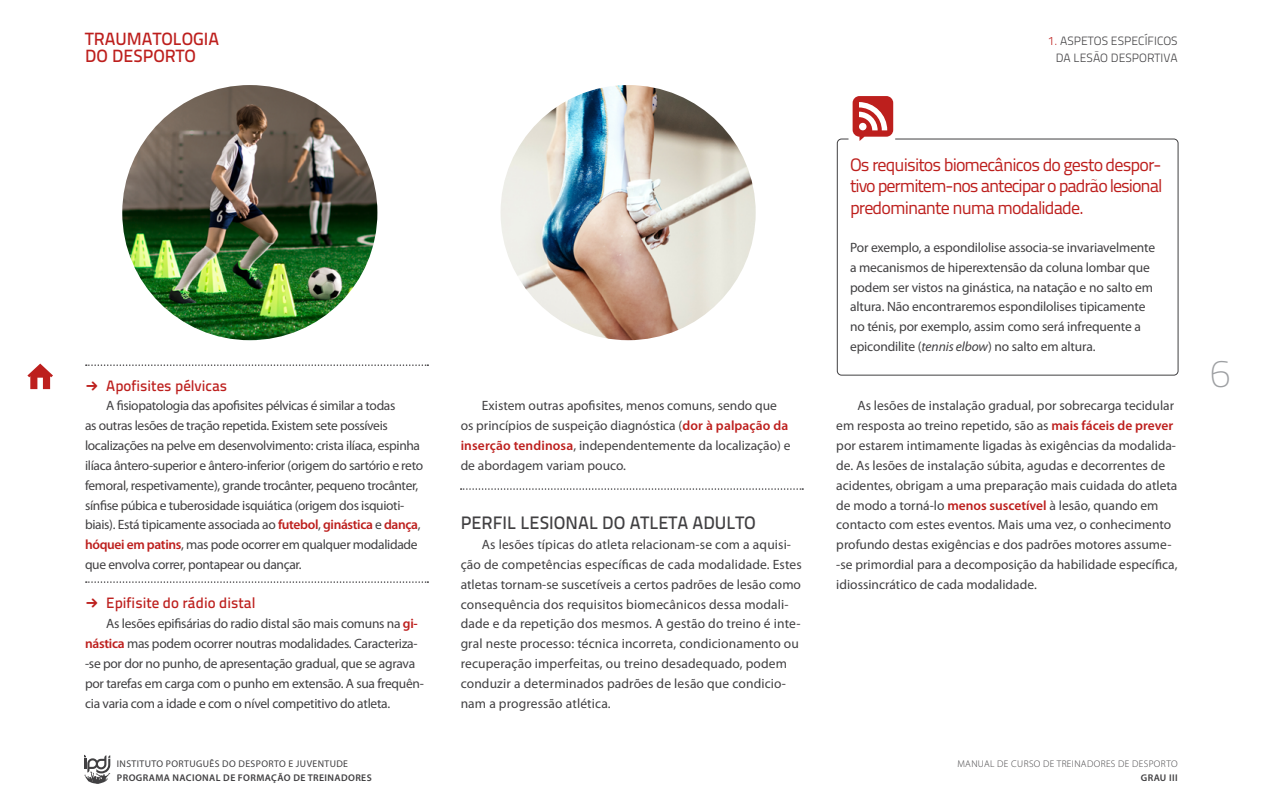
<style>
.page{position:relative;width:1263px;height:808px;background:#fff}
.page>*{position:absolute;margin:0;border:0;box-sizing:border-box;transform-origin:0 0}
.t1{font:700 39px "Titillium Text 14 L";color:#9d9fa2}
.t2{font:18px/21.6px "Titillium Text 14 L 400 wt";letter-spacing:-.05em;color:#bd1f1d;text-align:justify}
.t3{font:18px "Titillium Text 14 L 600 wt";color:#414042}
.t4{font:17.7px/16.4px "Titillium Text 14 L 600 wt";color:#bd1f1d}
.t5{font:15px "Titillium Text 14 L 600 wt";color:#bd1f1d}
.t6{font:13.5px/19.8px "Myriad Pro";letter-spacing:-.005em;color:#414042}
.t7{font:13.5px/19.8px "Myriad Pro";letter-spacing:-.025em;color:#414042}
.t8{font:12px/16.4px "Titillium Text 14 L 250 wt";color:#414042;text-align:right}
.t9{font:600 9.75px "Myriad Pro";letter-spacing:.04em;color:#414042}
.t10{font:9.75px "Myriad Pro";letter-spacing:.04em;color:#414042}
.t11{font:300 9.75px "Myriad Pro";letter-spacing:.04em;color:#414042}
.s1{color:#bd1f1d}
.s2{font-family:"SF Compact";font-weight:900}
.s3{font-weight:600;color:#bd1f1d}
.s4{font-style:italic}
</style>
<div class="page">
<svg style="left:27px;top:364px;width:26px;height:25px"></svg>
<svg style="left:84px;top:755px;width:26px;height:29px"></svg>
<img style="left:122px;top:85px;width:255px;height:255px;border-radius:128px">
<img style="left:500px;top:85px;width:256px;height:255px;border-radius:128px">
<svg style="left:86px;top:364px;width:342px;height:2px"></svg>
<svg style="left:86px;top:581px;width:342px;height:2px"></svg>
<svg style="left:461px;top:488px;width:342px;height:2px"></svg>
<div style="left:853px;top:96px;width:40px;height:41px;background:#bd1f1d;border-radius:7px"></div>
<svg style="left:859px;top:102px;width:28px;height:28px"></svg>
<div style="left:837px;top:139px;width:341px;height:236px;border:1px solid #414042;border-radius:4px"></div>
<h3 class="t4" style="left:85px;top:31px;width:135px">TRAUMATOLOGIA<br>DO DESPORTO</h3>
<p class="t8" style="left:1048px;top:33px;width:131px"><span class="s1">1.</span> ASPETOS ESPECÍFICOS<br>DA LESÃO DESPORTIVA</p>
<p class="t5" style="left:85px;top:376px;width:144px"><span class="s2">→</span> Apofisites pélvicas</p>
<p class="t7" style="left:85px;top:396px;width:340px;text-indent:21px">A fisiopatologia das apofisites pélvicas é similar a todas<br>as outras lesões de tração repetida. Existem sete possíveis localizações na pelve em desenvolvimento: crista ilíaca, espinha ilíaca ântero-superior e ântero-inferior (origem do sartório e reto femoral, respetivamente), grande trocânter, pequeno trocânter, sínfise púbica e tuberosidade isquiática (origem dos isquioti&shy;biais). Está tipicamente associada ao <span class="s3">futebol</span>, <span class="s3">ginástica</span> e <span class="s3">dança</span>, <span class="s3">hóquei em patins</span>, mas pode ocorrer em qualquer modalidade que envolva correr, pontapear ou dançar.</p>
<p class="t5" style="left:85px;top:594px;width:172px"><span class="s2">→</span> Epifisite do rádio distal</p>
<p class="t6" style="left:85px;top:614px;width:340px;text-indent:21px">As lesões epifisárias do radio distal são mais comuns na <span class="s3">gi&shy;nástica</span> mas podem ocorrer noutras modalidades. Caracteriza--se por dor no punho, de apresentação gradual, que se agrava por tarefas em carga com o punho em extensão. A sua frequên&shy;cia varia com a idade e com o nível competitivo do atleta.</p>
<p class="t10" style="left:117px;top:758px;width:233px">INSTITUTO PORTUGUÊS DO DESPORTO E JUVENTUDE</p>
<p class="t9" style="left:117px;top:771px;width:256px">PROGRAMA NACIONAL DE FORMAÇÃO DE TREINADORES</p>
<p class="t6" style="left:461px;top:396px;width:331px;text-indent:21px">Existem outras apofisites, menos comuns, sendo que os princípios de suspeição diagnóstica (<span class="s3">dor à palpação da inserção tendinosa</span>, independentemente da localização) e de abordagem variam pouco.</p>
<h2 class="t3" style="left:461px;top:512px;width:297px">PERFIL LESIONAL DO ATLETA ADULTO</h2>
<p class="t6" style="left:461px;top:534px;width:343px;text-indent:21px">As lesões típicas do atleta relacionam-se com a aquisi&shy;ção de competências específicas de cada modalidade. Estes atletas tornam-se suscetíveis a certos padrões de lesão como consequência dos requisitos biomecânicos dessa modali&shy;dade e da repetição dos mesmos. A gestão do treino é inte&shy;gral neste processo: técnica incorreta, condicionamento ou recuperação imperfeitas, ou treino desadequado, podem conduzir a determinados padrões de lesão que condicio&shy;nam a progressão atlética.</p>
<h2 class="t2" style="left:850px;top:154px;width:314px">Os requisitos biomecânicos do gesto despor&shy;tivo permitem-nos antecipar o padrão lesional predominante numa modalidade.</h2>
<p class="t6" style="left:850px;top:237px;width:307px">Por exemplo, a espondilolise associa-se invariavelmente a mecanismos de hiperextensão da coluna lombar que podem ser vistos na ginástica, na natação e no salto em altura. Não encontraremos espondilolises tipicamente no ténis, por exemplo, assim como será infrequente a epicondilite (<span class="s4">tennis elbow</span>) no salto em altura.</p>
<p class="t6" style="left:836px;top:396px;width:343px;text-indent:21px">As lesões de instalação gradual, por sobrecarga tecidular em resposta ao treino repetido, são as <span class="s3">mais fáceis de prever </span>por estarem intimamente ligadas às exigências da modalida&shy;de. As lesões de instalação súbita, agudas e decorrentes de acidentes, obrigam a uma preparação mais cuidada do atleta de modo a torná-lo <span class="s3">menos suscetível</span> à lesão, quando em contacto com estes eventos. Mais uma vez, o conhecimento profundo destas exigências e dos padrões motores assume--se primordial para a decomposição da habilidade específica, idiossincrático de cada modalidade.</p>
<h1 class="t1" style="left:1210px;top:350px;width:22px">6</h1>
<p class="t11" style="left:957px;top:758px;width:222px">MANUAL DE CURSO DE TREINADORES DE DESPORTO</p>
<p class="t9" style="left:1141px;top:771px;width:38px">GRAU III</p>
</div>
